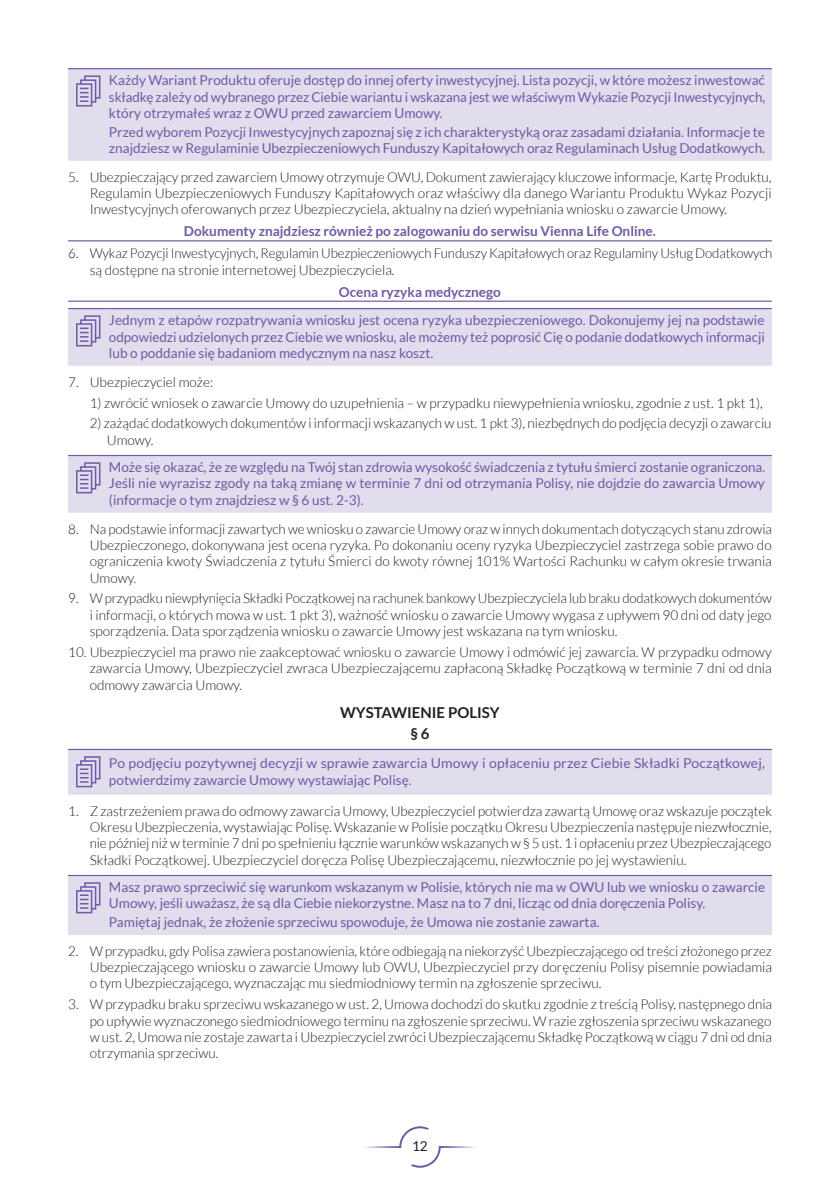
<style>
.page{position:relative;width:840px;height:1191px;background:#fff}
.page>*{position:absolute;margin:0;border:0;box-sizing:border-box;transform-origin:0 0}
.OW__ST____tekst_SKLE{font:700 15px "Lato";color:#231f20}
.OW__1_ponizej_tekstu{font:700 15px "Lato";color:#231f20}
._1{font:300 13.6px/16.4px "Lato";color:#231f20;text-align:justify}
.DO_OBJASNIEN_tekst_I{font:13.6px/16.4px "Lato";color:#7059a5;text-align:justify}
.Podkreslone_0_6_0_6{font:700 13.6px "Lato";color:#7059a5}
.t1{font:13.6px "Lato";color:#231f20}
</style>
<div class="page">
<svg style="left:364px;top:1126px;width:112px;height:41px"></svg>
<hr style="left:68px;top:240px;width:703px;height:1px;background:#7059a5">
<hr style="left:68px;top:300px;width:703px;height:2px;background:#7059a5">
<div style="left:68px;top:69px;width:703px;height:92px;background:#e1dded"></div>
<hr style="left:108px;top:68px;width:663px;height:1px;background:#7059a5">
<hr style="left:68px;top:68px;width:40px;height:1px;background:#7059a5">
<svg style="left:76px;top:75px;width:24px;height:32px"></svg>
<div style="left:68px;top:309px;width:703px;height:57px;background:#e1dded"></div>
<hr style="left:108px;top:308px;width:663px;height:1px;background:#7059a5">
<hr style="left:68px;top:308px;width:40px;height:1px;background:#7059a5">
<svg style="left:76px;top:315px;width:24px;height:31px"></svg>
<div style="left:68px;top:456px;width:703px;height:57px;background:#e1dded"></div>
<hr style="left:108px;top:455px;width:663px;height:1px;background:#7059a5">
<hr style="left:68px;top:455px;width:40px;height:1px;background:#7059a5">
<svg style="left:76px;top:462px;width:24px;height:31px"></svg>
<div style="left:68px;top:749px;width:703px;height:46px;background:#e1dded"></div>
<div style="left:68px;top:876px;width:703px;height:59px;background:#e1dded"></div>
<hr style="left:108px;top:875px;width:663px;height:1px;background:#7059a5">
<hr style="left:68px;top:875px;width:40px;height:1px;background:#7059a5">
<svg style="left:76px;top:882px;width:24px;height:31px"></svg>
<p class="DO_OBJASNIEN_tekst_I" style="left:109px;top:72px;width:657px">Każdy Wariant Produktu oferuje dostęp do innej oferty inwestycyjnej. Lista pozycji, w które możesz inwestować składkę zależy od wybranego przez Ciebie wariantu i wskazana jest we właściwym Wykazie Pozycji Inwestycyjnych, który otrzymałeś wraz z OWU przed zawarciem Umowy.</p>
<p class="DO_OBJASNIEN_tekst_I" style="left:109px;top:123px;width:657px">Przed wyborem Pozycji Inwestycyjnych zapoznaj się z ich charakterystyką oraz zasadami działania. Informacje te znajdziesz w Regulaminie Ubezpieczeniowych Funduszy Kapitałowych oraz Regulaminach Usług Dodatkowych.</p>
<p class="_1" style="left:90px;top:169px;width:683px;text-indent:-22px">5. Ubezpieczający przed zawarciem Umowy otrzymuje OWU, Dokument zawierający kluczowe informacje, Kartę Produktu, Regulamin Ubezpieczeniowych Funduszy Kapitałowych oraz właściwy dla danego Wariantu Produktu Wykaz Pozycji Inwestycyjnych oferowanych przez Ubezpieczyciela, aktualny na dzień wypełniania wniosku o zawarcie Umowy.</p>
<p class="Podkreslone_0_6_0_6" style="left:184px;top:223px;width:473px">Dokumenty znajdziesz również po zalogowaniu do serwisu Vienna Life Online.</p>
<p class="_1" style="left:90px;top:245px;width:683px;text-indent:-22px">6. Wykaz Pozycji Inwestycyjnych, Regulamin Ubezpieczeniowych Funduszy Kapitałowych oraz Regulaminy Usług Dodatkowych są dostępne na stronie internetowej Ubezpieczyciela.</p>
<p class="Podkreslone_0_6_0_6" style="left:339px;top:284px;width:163px">Ocena ryzyka medycznego</p>
<p class="DO_OBJASNIEN_tekst_I" style="left:109px;top:312px;width:657px">Jednym z etapów rozpatrywania wniosku jest ocena ryzyka ubezpieczeniowego. Dokonujemy jej na podstawie odpowiedzi udzielonych przez Ciebie we wniosku, ale możemy też poprosić Cię o podanie dodatkowych informacji lub o poddanie się badaniom medycznym na nasz koszt.</p>
<p class="_1" style="left:68px;top:373px;width:147px">7. Ubezpieczyciel może:</p>
<p class="_1" style="left:90px;top:394px;width:674px">1) zwrócić wniosek o zawarcie Umowy do uzupełnienia – w przypadku niewypełnienia wniosku, zgodnie z ust. 1 pkt 1),</p>
<p class="_1" style="left:107px;top:415px;width:666px;text-indent:-17px">2) zażądać dodatkowych dokumentów i informacji wskazanych w ust. 1 pkt 3), niezbędnych do podjęcia decyzji o zawarciu<br>Umowy.</p>
<p class="DO_OBJASNIEN_tekst_I" style="left:109px;top:459px;width:657px">Może się okazać, że ze względu na Twój stan zdrowia wysokość świadczenia z tytułu śmierci zostanie ograniczona.<br>Jeśli nie wyrazisz zgody na taką zmianę w terminie 7 dni od otrzymania Polisy, nie dojdzie do zawarcia Umowy (informacje o tym znajdziesz w § 6 ust. 2-3).</p>
<p class="_1" style="left:90px;top:520px;width:683px;text-indent:-22px">8. Na podstawie informacji zawartych we wniosku o zawarcie Umowy oraz w innych dokumentach dotyczących stanu zdrowia Ubezpieczonego, dokonywana jest ocena ryzyka. Po dokonaniu oceny ryzyka Ubezpieczyciel zastrzega sobie prawo do ograniczenia kwoty Świadczenia z tytułu Śmierci do kwoty równej 101% Wartości Rachunku w całym okresie trwania Umowy.</p>
<p class="_1" style="left:90px;top:590px;width:683px;text-indent:-22px">9. W przypadku niewpłynięcia Składki Początkowej na rachunek bankowy Ubezpieczyciela lub braku dodatkowych dokumentów i informacji, o których mowa w ust. 1 pkt 3), ważność wniosku o zawarcie Umowy wygasa z upływem 90 dni od daty jego sporządzenia. Data sporządzenia wniosku o zawarcie Umowy jest wskazana na tym wniosku.</p>
<p class="_1" style="left:90px;top:644px;width:683px;text-indent:-22px">10. Ubezpieczyciel ma prawo nie zaakceptować wniosku o zawarcie Umowy i odmówić jej zawarcia. W przypadku odmowy zawarcia Umowy, Ubezpieczyciel zwraca Ubezpieczającemu zapłaconą Składkę Początkową w terminie 7 dni od dnia odmowy zawarcia Umowy.</p>
<p class="OW__ST____tekst_SKLE" style="left:340px;top:704px;width:161px">WYSTAWIENIE POLISY</p>
<p class="OW__1_ponizej_tekstu" style="left:410px;top:724px;width:21px">§ 6</p>
<p class="DO_OBJASNIEN_tekst_I" style="left:109px;top:755px;width:657px">Po podjęciu pozytywnej decyzji w sprawie zawarcia Umowy i opłaceniu przez Ciebie Składki Początkowej, potwierdzimy zawarcie Umowy wystawiając Polisę.</p>
<p class="_1" style="left:90px;top:802px;width:683px;text-indent:-22px">1. Z zastrzeżeniem prawa do odmowy zawarcia Umowy, Ubezpieczyciel potwierdza zawartą Umowę oraz wskazuje początek Okresu Ubezpieczenia, wystawiając Polisę. Wskazanie w Polisie początku Okresu Ubezpieczenia następuje niezwłocznie, nie później niż w terminie 7 dni po spełnieniu łącznie warunków wskazanych w § 5 ust. 1 i opłaceniu przez Ubezpieczającego Składki Początkowej. Ubezpieczyciel doręcza Polisę Ubezpieczającemu, niezwłocznie po jej wystawieniu.</p>
<p class="DO_OBJASNIEN_tekst_I" style="left:109px;top:879px;width:657px">Masz prawo sprzeciwić się warunkom wskazanym w Polisie, których nie ma w OWU lub we wniosku o zawarcie<br>Umowy, jeśli uważasz, że są dla Ciebie niekorzystne. Masz na to 7 dni, licząc od dnia doręczenia Polisy.</p>
<p class="DO_OBJASNIEN_tekst_I" style="left:109px;top:913px;width:491px">Pamiętaj jednak, że złożenie sprzeciwu spowoduje, że Umowa nie zostanie zawarta.</p>
<p class="_1" style="left:90px;top:942px;width:683px;text-indent:-22px">2. W przypadku, gdy Polisa zawiera postanowienia, które odbiegają na niekorzyść Ubezpieczającego od treści złożonego przez Ubezpieczającego wniosku o zawarcie Umowy lub OWU, Ubezpieczyciel przy doręczeniu Polisy pisemnie powiadamia o tym Ubezpieczającego, wyznaczając mu siedmiodniowy termin na zgłoszenie sprzeciwu.</p>
<p class="_1" style="left:90px;top:996px;width:683px;text-indent:-22px">3. W przypadku braku sprzeciwu wskazanego w ust. 2, Umowa dochodzi do skutku zgodnie z treścią Polisy, następnego dnia po upływie wyznaczonego siedmiodniowego terminu na zgłoszenie sprzeciwu. W razie zgłoszenia sprzeciwu wskazanego w ust. 2, Umowa nie zostaje zawarta i Ubezpieczyciel zwróci Ubezpieczającemu Składkę Początkową w ciągu 7 dni od dnia otrzymania sprzeciwu.</p>
<p class="t1" style="left:412px;top:1138px;width:17px">12</p>
</div>
